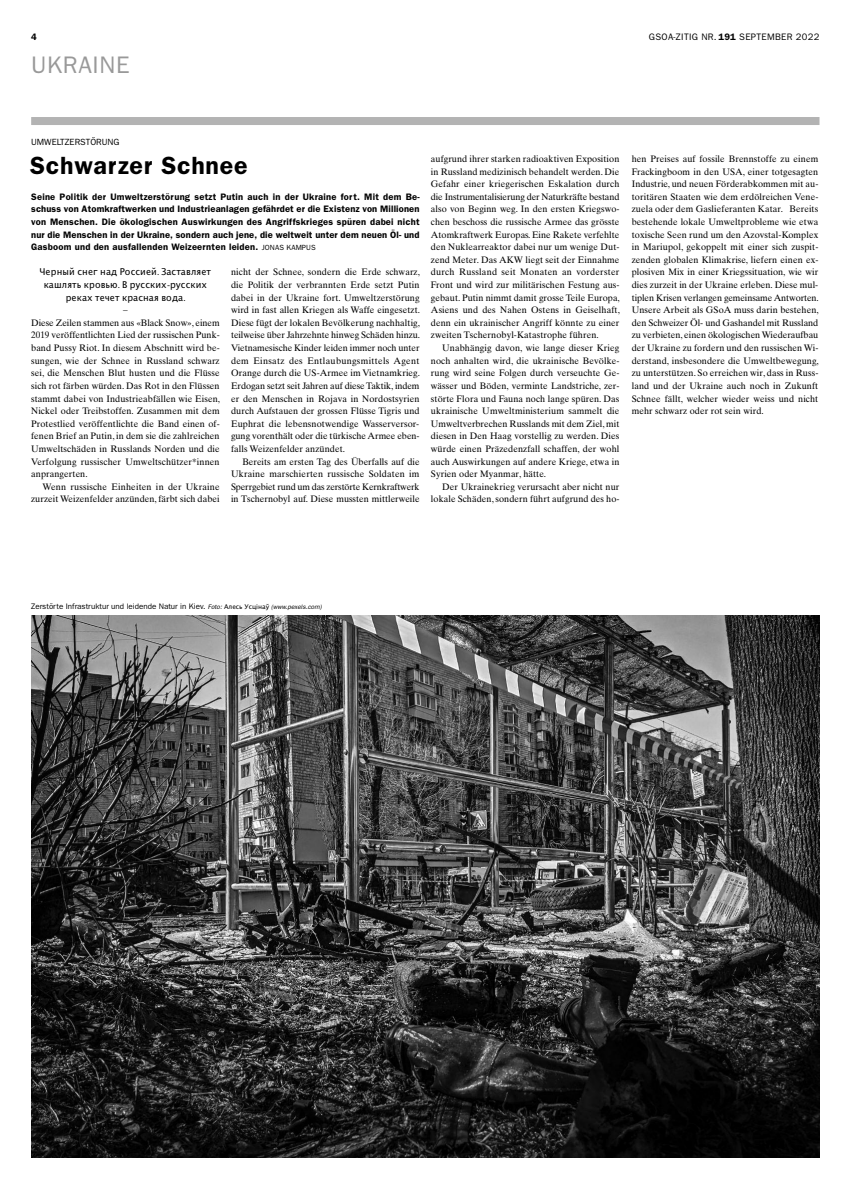
<style>
.page{position:relative;width:842px;height:1191px;background:#fff}
.page>*{position:absolute;margin:0;border:0;box-sizing:border-box;transform-origin:0 0}
.t1{font:600 25px "Franklin Gothic";letter-spacing:.03em;color:#000}
.t2{font:24px "Franklin Gothic";letter-spacing:.03em;color:#999}
.t3{font:9.4px/12.6px "Times Ten";letter-spacing:.01em;color:#000;text-align:justify}
.t4{font:600 9.4px/12.6px "Franklin Gothic";letter-spacing:.025em;color:#000;text-align:justify}
.t5{font:9.4px/12.6px "Lucida Grande";letter-spacing:.015em;color:#000;text-align:center}
.t6{font:9.4px "Franklin Gothic";letter-spacing:.03em;color:#000}
.t7{font:9px "Franklin Gothic";color:#000}
.t8{font:8px "Franklin Gothic";color:#000}
.s1{font-weight:600}
.s2{font-weight:400;font-size:7.5px}
.s3{font-family:"Times Ten"}
.s4{font-style:italic;font-size:6.5px}
.s5{font-family:"Lucida Grande";font-size:6.5px}
</style>
<div class="page">
<div style="left:31px;top:117px;width:788px;height:8px;background:#b3b3b3"></div>
<img style="left:31px;top:616px;width:788px;height:541px">
<p class="t4" style="left:31px;top:31px;width:7px">4</p>
<h2 class="t2" style="left:31px;top:51px;width:100px">UKRAINE</h2>
<p class="t6" style="left:649px;top:32px;width:172px">GSOA-ZITIG NR. <span class="s1">191</span> SEPTEMBER 2022</p>
<p class="t7" style="left:31px;top:137px;width:90px">UMWELTZERSTÖRUNG</p>
<h1 class="t1" style="left:30px;top:151px;width:219px">Schwarzer Schnee</h1>
<p class="t4" style="left:31px;top:190px;width:390px">Seine Politik der Umweltzerstörung setzt Putin auch in der Ukraine fort. Mit dem Be&shy;schuss von Atomkraftwerken und Industrieanlagen gefährdet er die Existenz von Millionen von Menschen. Die ökologischen Auswirkungen des Angriffskrieges spüren dabei nicht nur die Menschen in der Ukraine, sondern auch jene, die weltweit unter dem neuen Öl- und Gasboom und den ausfallenden Weizeernten leiden. <span class="s2">JONAS KAMPUS</span></p>
<p class="t5" style="left:40px;top:266px;width:173px">Черный снег над Россией<span class="s3">.</span> Заставляет кашлять кровью<span class="s3">.</span> В русских<span class="s3">-</span>русских реках течет красная вода<span class="s3">.</span></p>
<p class="t3" style="left:31px;top:305px;width:191px;text-align:left;text-indent:92px">–<br>Diese Zeilen stammen aus «Black Snow», einem 2019 veröffentlichten Lied der russischen Punk&shy;band Pussy Riot. In diesem Abschnitt wird be&shy;sungen, wie der Schnee in Russland schwarz sei, die Menschen Blut husten und die Flüsse sich rot färben würden. Das Rot in den Flüssen stammt dabei von Industrieabfällen wie Eisen, Nickel oder Treibstoffen. Zusammen mit dem Protestlied veröffentlichte die Band einen of&shy;fenen Brief an Putin, in dem sie die zahlreichen Umweltschäden in Russlands Norden und die Verfolgung russischer Umweltschützer*innen anprangerten.</p>
<p class="t3" style="left:31px;top:481px;width:190px;text-align:right">Wenn russische Einheiten in der Ukraine zurzeit Weizenfelder anzünden, färbt sich dabei</p>
<p class="t3" style="left:231px;top:267px;width:191px">nicht der Schnee, sondern die Erde schwarz, die Politik der verbrannten Erde setzt Putin dabei in der Ukraine fort. Umweltzerstörung wird in fast allen Kriegen als Waffe eingesetzt.<br>Diese fügt der lokalen Bevölkerung nachhaltig, teilweise über Jahrzehnte hinweg Schäden hinzu.<br>Vietnamesische Kinder leiden immer noch unter dem Einsatz des Entlaubungsmittels Agent Orange durch die US-Armee im Vietnamkrieg.<br>Erdogan setzt seit Jahren auf diese Taktik, indem er den Menschen in Rojava in Nordostsyrien durch Aufstauen der grossen Flüsse Tigris und Euphrat die lebensnotwendige Wasserversor&shy;gung vorenthält oder die türkische Armee eben&shy;falls Weizenfelder anzündet.</p>
<p class="t3" style="left:231px;top:456px;width:190px;text-indent:11px">Bereits am ersten Tag des Überfalls auf die Ukraine marschierten russische Soldaten im Sperrgebiet rund um das zerstörte Kernkraftwerk in Tschernobyl auf. Diese mussten mittlerweile</p>
<p class="t3" style="left:431px;top:153px;width:191px">aufgrund ihrer starken radioaktiven Exposition in Russland medizinisch behandelt werden. Die Gefahr einer kriegerischen Eskalation durch die Instrumentalisierung der Naturkräfte bestand also von Beginn weg. In den ersten Kriegswo&shy;chen beschoss die russische Armee das grösste Atomkraftwerk Europas. Eine Rakete verfehlte den Nuklearreaktor dabei nur um wenige Dut&shy;zend Meter. Das AKW liegt seit der Einnahme durch Russland seit Monaten an vorderster Front und wird zur militärischen Festung aus&shy;gebaut. Putin nimmt damit grosse Teile Europa, Asiens und des Nahen Ostens in Geiselhaft, denn ein ukrainischer Angriff könnte zu einer zweiten Tschernobyl-Katastrophe führen.</p>
<p class="t3" style="left:431px;top:342px;width:190px;text-indent:11px">Unabhängig davon, wie lange dieser Krieg noch anhalten wird, die ukrainische Bevölke&shy;rung wird seine Folgen durch verseuchte Ge&shy;wässer und Böden, verminte Landstriche, zer&shy;störte Flora und Fauna noch lange spüren. Das ukrainische Umweltministerium sammelt die Umweltverbrechen Russlands mit dem Ziel, mit diesen in Den Haag vorstellig zu werden. Dies würde einen Präzedenzfall schaffen, der wohl auch Auswirkungen auf andere Kriege, etwa in Syrien oder Myanmar, hätte.</p>
<p class="t3" style="left:431px;top:481px;width:190px;text-align:right">Der Ukrainekrieg verursacht aber nicht nur lokale Schäden, sondern führt aufgrund des ho-</p>
<p class="t3" style="left:632px;top:153px;width:189px">hen Preises auf fossile Brennstoffe zu einem Frackingboom in den USA, einer totgesagten Industrie, und neuen Förderabkommen mit au&shy;toritären Staaten wie dem erdölreichen Vene&shy;zuela oder dem Gaslieferanten Katar. Bereits bestehende lokale Umweltprobleme wie etwa toxische Seen rund um den Azovstal-Komplex in Mariupol, gekoppelt mit einer sich zuspit&shy;zenden globalen Klimakrise, liefern einen ex&shy;plosiven Mix in einer Kriegssituation, wie wir dies zurzeit in der Ukraine erleben. Diese mul&shy;tiplen Krisen verlangen gemeinsame Antworten.<br>Unsere Arbeit als GSoA muss darin bestehen, den Schweizer Öl- und Gashandel mit Russland zu verbieten, einen ökologischen Wiederaufbau der Ukraine zu fordern und den russischen Wi&shy;derstand, insbesondere die Umweltbewegung, zu unterstützen. So erreichen wir, dass in Russ&shy;land und der Ukraine auch noch in Zukunft Schnee fällt, welcher wieder weiss und nicht mehr schwarz oder rot sein wird.</p>
<p class="t8" style="left:31px;top:601px;width:292px">Zerstörte Infrastruktur und leidende Natur in Kiev. <span class="s4">Foto:</span> <span class="s5">Алесь Усцінаў</span> <span class="s4">(www.pexels.com)</span></p>
</div>
